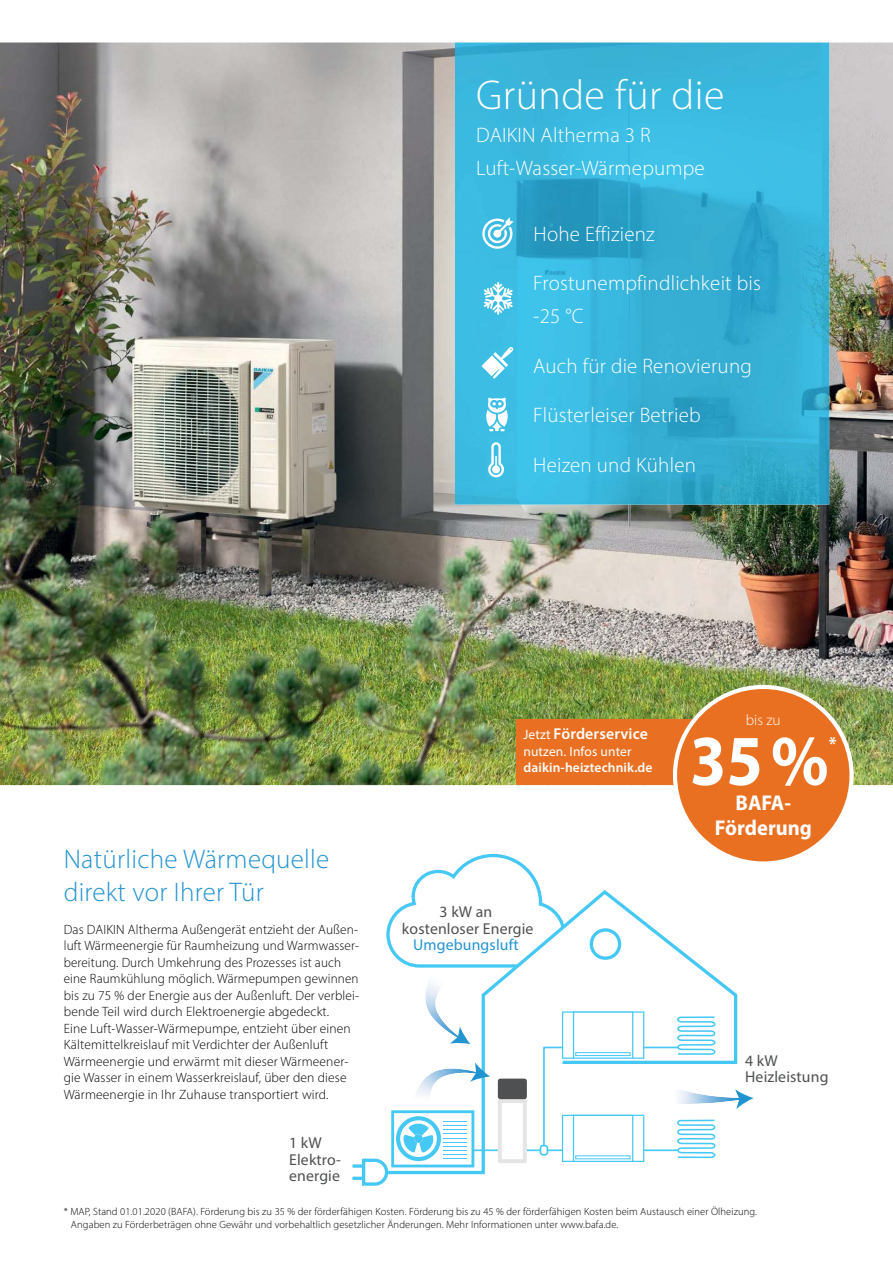
<style>
.page{position:relative;width:893px;height:1263px;background:#fff}
.page>*{position:absolute;margin:0;border:0;box-sizing:border-box;transform-origin:0 0}
.t1{font:700 72px "Myriad Pro";color:#fff;scale:.91 1}
.t2{font:300 42px "Myriad Pro";letter-spacing:.01em;color:#fff}
.t3{font:300 27px/33px "Myriad Pro";letter-spacing:.01em;color:#2293d1}
.t4{font:700 21.45px/24.9px "Myriad Pro";color:#fff;text-align:center;scale:.96 1}
.t5{font:300 21px/33px "Myriad Pro";letter-spacing:.01em;color:#fff}
.t6{font:700 19.2px "Myriad Pro";color:#fff;scale:.91 1}
.t7{font:15.75px/16.5px "Myriad Pro";letter-spacing:.01em;color:#4e5051}
.t8{font:600 15.75px "Myriad Pro";letter-spacing:.01em;color:#fff}
.t9{font:15.75px "Myriad Pro";letter-spacing:.01em;color:#2293d1}
.t10{font:300 15.3px "Myriad Pro";color:#fff}
.t11{font:300 13.5px/16.5px "Myriad Pro";letter-spacing:.01em;color:#000303}
.t12{font:600 13.5px "Myriad Pro";letter-spacing:.01em;color:#fff}
.t13{font:13.5px "Myriad Pro";letter-spacing:.01em;color:#fff}
.t14{font:300 10.5px/12.6px "Myriad Pro";letter-spacing:.01em;color:#000303}
.s1{font-weight:400;font-size:13.5px}
</style>
<div class="page">
<img style="left:0;top:43px;width:893px;height:742px">
<img style="left:455px;top:43px;width:374px;height:462px">
<svg style="left:470px;top:993px;width:268px;height:182px"></svg>
<div style="left:573px;top:1115px;width:60px;height:46px;background:linear-gradient(to right,#bdebfb,#baeafb)"></div>
<div style="left:573px;top:1115px;width:60px;height:47px;border:1px solid #46c8f5"></div>
<div style="left:540px;top:1145px;width:8px;height:10px;border:2px solid #46c8f5;border-radius:2px"></div>
<hr style="left:352px;top:1177px;width:16px;height:3px;background:#46c8f5">
<svg style="left:352px;top:1164px;width:8px;height:4px"></svg>
<img style="left:425px;top:996px;width:25px;height:37px">
<svg style="left:386px;top:853px;width:350px;height:143px"></svg>
<svg style="left:450px;top:1026px;width:20px;height:18px"></svg>
<img style="left:417px;top:1068px;width:61px;height:35px">
<svg style="left:470px;top:1062px;width:20px;height:20px"></svg>
<img style="left:715px;top:1087px;width:23px;height:17px">
<svg style="left:735px;top:1089px;width:19px;height:20px"></svg>
<svg style="left:360px;top:1110px;width:114px;height:76px"></svg>
<div style="left:396px;top:1116px;width:45px;height:45px;border:4px solid #46c8f5;border-radius:50%"></div>
<div style="left:573px;top:1012px;width:60px;height:46px;background:#fff"></div>
<div style="left:573px;top:1011px;width:60px;height:48px;border:1px solid #46c8f5"></div>
<svg style="left:542px;top:1016px;width:173px;height:142px"></svg>
<svg style="left:486px;top:398px;width:22px;height:33px"></svg>
<svg style="left:482px;top:217px;width:32px;height:32px"></svg>
<svg style="left:484px;top:282px;width:29px;height:33px"></svg>
<svg style="left:482px;top:347px;width:31px;height:32px"></svg>
<div style="left:516px;top:719px;width:243px;height:66px;background:#e97022"></div>
<div style="left:675px;top:687px;width:177px;height:176px;background:#e97021;border-radius:50%"></div>
<div style="left:673px;top:685px;width:181px;height:180px;border:4px solid #fff;border-radius:50%"></div>
<svg style="left:487px;top:442px;width:18px;height:35px"></svg>
<h2 class="t2" style="left:476px;top:78px;width:250px">Gründe für die</h2>
<h3 class="t5" style="left:476px;top:119px;width:230px">DAIKIN Altherma 3 R<br>Luft-Wasser-Wärmepumpe</h3>
<h3 class="t5" style="left:534px;top:218px;width:123px">Hohe Effizienz</h3>
<h3 class="t5" style="left:533px;top:268px;width:229px">Frostunempfindlichkeit bis -25 °C</h3>
<h3 class="t5" style="left:533px;top:350px;width:220px">Auch für die Renovierung</h3>
<h3 class="t5" style="left:533px;top:400px;width:169px">Flüsterleiser Betrieb</h3>
<h3 class="t5" style="left:533px;top:449px;width:164px">Heizen und Kühlen</h3>
<h3 class="t3" style="left:64px;top:844px;width:267px">Natürliche Wärmequelle direkt vor Ihrer Tür</h3>
<p class="t11" style="left:64px;top:922px;width:297px">Das DAIKIN Altherma Außengerät entzieht der Außen&shy;luft Wärmeenergie für Raumheizung und Warmwasser&shy;bereitung. Durch Umkehrung des Prozesses ist auch eine Raumkühlung möglich. Wärmepumpen gewinnen bis zu 75 % der Energie aus der Außenluft. Der verblei&shy;bende Teil wird durch Elektroenergie abgedeckt.<br>Eine Luft-Wasser-Wärmepumpe, entzieht über einen Kältemittelkreislauf mit Verdichter der Außenluft Wärmeenergie und erwärmt mit dieser Wärmeener&shy;gie Wasser in einem Wasserkreislauf, über den diese Wärmeenergie in Ihr Zuhause transportiert wird.</p>
<p class="t7" style="left:289px;top:1135px;width:53px">1 kW<br>Elektro&shy;energie</p>
<p class="t8" style="left:523px;top:728px;width:126px"><span class="s1">Jetzt</span> Förderservice</p>
<p class="t13" style="left:523px;top:746px;width:110px">nutzen. Infos unter</p>
<p class="t12" style="left:523px;top:762px;width:131px">daikin-heiztechnik.de</p>
<p class="t7" style="left:402px;top:904px;width:133px;text-align:center">3 kW an kostenloser Energie</p>
<p class="t9" style="left:413px;top:939px;width:107px">Umgebungsluft</p>
<p class="t10" style="left:746px;top:714px;width:36px">bis zu</p>
<h1 class="t1" style="left:690px;top:733px;width:154px">35 %</h1>
<h3 class="t6" style="left:829px;top:736px;width:10px">*</h3>
<h3 class="t4" style="left:715px;top:792px;width:103px">BAFA-<br>Förderung</h3>
<p class="t7" style="left:745px;top:1053px;width:85px">4 kW<br>Heizleistung</p>
<p class="t14" style="left:71px;top:1206px;width:687px;text-indent:-7px">* MAP, Stand 01.01.2020 (BAFA). Förderung bis zu 35 % der förderfähigen Kosten. Förderung bis zu 45 % der förderfähigen Kosten beim Austausch einer Ölheizung.<br>Angaben zu Förder beträgen ohne Gewähr und vorbehaltlich gesetzlicher Änderungen. Mehr Informationen unter www.bafa.de.</p>
</div>
